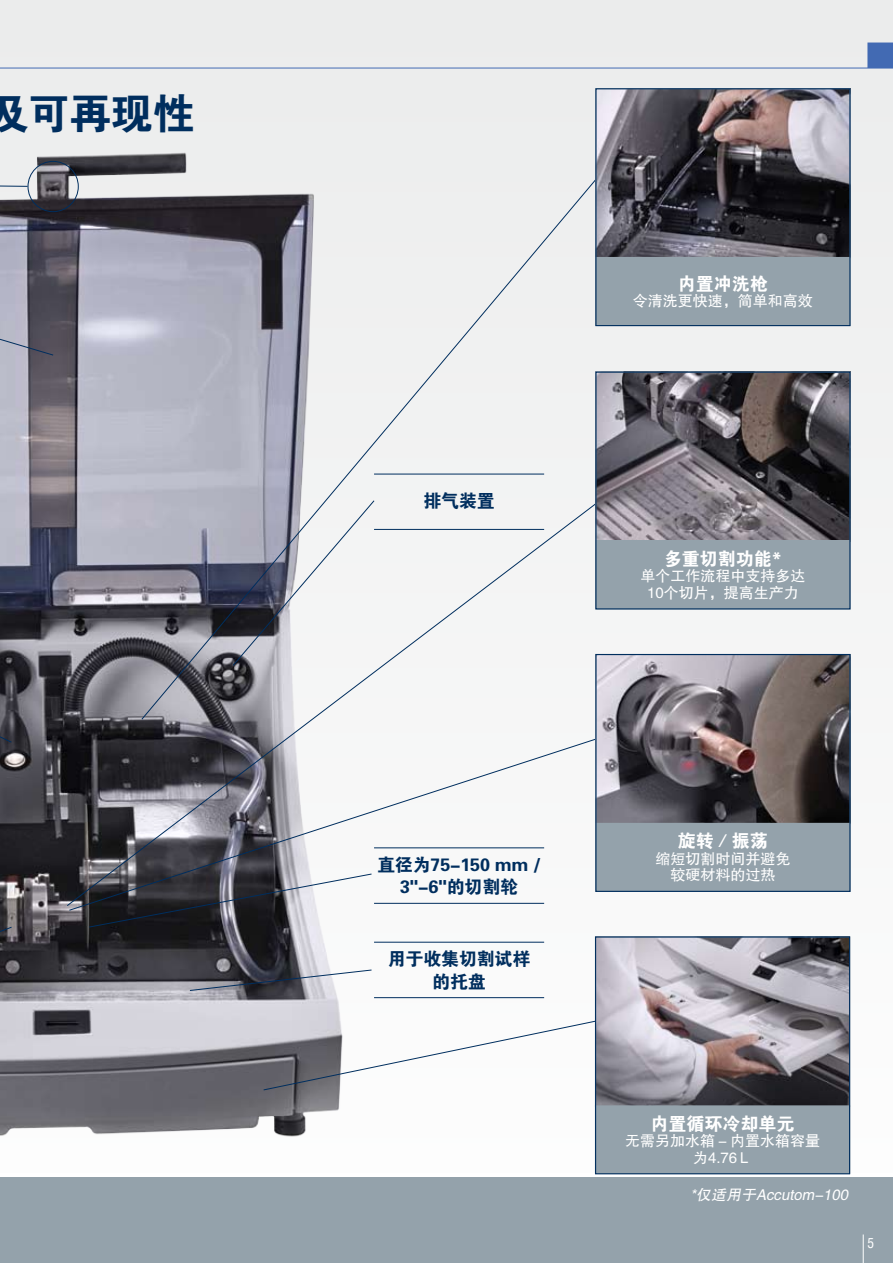
<style>
.page{position:relative;width:893px;height:1263px;background:#fff}
.page>*{position:absolute;margin:0;border:0;box-sizing:border-box;transform-origin:0 0}
.t1{font:42px "FZDHTJW GB1 0";letter-spacing:-.01em;color:#002e5e}
.t2{font:18px/22.5px "FZDHTJW GB1 0";letter-spacing:-.01em;color:#002e5e;text-align:center}
.t3{font:18px "FZDHTJW GB1 0";color:#fff}
.t4{font:15px/16.5px "FZHTJW GB1 0";color:#fff;text-align:center}
.t5{font:italic 15px "FZHTJW GB1 0";color:#fff}
.t6{font:condensed 13.5px "Helvetica";color:#fff}
</style>
<div class="page">
<div style="left:0;top:0;width:893px;height:1173px;background:linear-gradient(to bottom,#e5e7e8,#f7f8f9)"></div>
<img style="left:0;top:150px;width:377px;height:1018px">
<svg style="left:867px;top:43px;width:26px;height:25px"></svg>
<hr style="left:0;top:68px;width:893px;height:1px;background:#426ab3">
<div style="left:0;top:1178px;width:893px;height:85px;background:#94a2ab"></div>
<svg style="left:863px;top:1234px;width:1px;height:29px"></svg>
<div style="left:28px;top:161px;width:51px;height:51px;border:1px solid #002e5e;border-radius:50%"></div>
<svg style="left:141px;top:179px;width:456px;height:324px"></svg>
<svg style="left:0;top:456px;width:12px;height:287px;background:#6c6e79"></svg>
<svg style="left:0;top:179px;width:28px;height:8px"></svg>
<svg style="left:0;top:226px;width:54px;height:130px;background:#7e7e8d"></svg>
<svg style="left:0;top:927px;width:12px;height:145px;background:#828188"></svg>
<svg style="left:67px;top:503px;width:530px;height:403px"></svg>
<img style="left:597px;top:938px;width:251px;height:166px">
<svg style="left:263px;top:1021px;width:332px;height:69px"></svg>
<svg style="left:89px;top:873px;width:283px;height:54px"></svg>
<svg style="left:190px;top:969px;width:182px;height:22px"></svg>
<svg style="left:233px;top:500px;width:142px;height:166px"></svg>
<div style="left:595px;top:1106px;width:255px;height:67px;background:#94a2ab"></div>
<div style="left:595px;top:936px;width:255px;height:238px;border:1px solid #002e5e"></div>
<img style="left:597px;top:374px;width:251px;height:166px">
<img style="left:597px;top:90px;width:251px;height:166px">
<div style="left:596px;top:257px;width:254px;height:68px;background:#94a2ab"></div>
<div style="left:596px;top:541px;width:254px;height:68px;background:#94a2ab"></div>
<div style="left:595px;top:540px;width:255px;height:69px;border:1px solid #94a2ab"></div>
<div style="left:595px;top:372px;width:255px;height:237px;border:1px solid #002e5e"></div>
<div style="left:595px;top:88px;width:255px;height:238px;border:1px solid #002e5e"></div>
<img style="left:597px;top:656px;width:251px;height:166px">
<div style="left:596px;top:823px;width:254px;height:68px;background:#94a2ab"></div>
<div style="left:595px;top:654px;width:255px;height:238px;border:1px solid #002e5e"></div>
<hr style="left:374px;top:847px;width:170px;height:1px;background:#002e5e">
<hr style="left:374px;top:942px;width:170px;height:1px;background:#002e5e">
<hr style="left:374px;top:903px;width:170px;height:1px;background:#002e5e">
<hr style="left:374px;top:997px;width:170px;height:1px;background:#002e5e">
<hr style="left:374px;top:529px;width:170px;height:1px;background:#002e5e">
<hr style="left:374px;top:474px;width:170px;height:1px;background:#002e5e">
<h1 class="t1" style="left:-14px;top:90px;width:210px">及可再现性</h1>
<p class="t2" style="left:423px;top:490px;width:73px">排气装置</p>
<p class="t3" style="left:678px;top:274px;width:91px">内置冲洗枪</p>
<p class="t4" style="left:633px;top:293px;width:181px">令清洗更快速，简单和高效</p>
<p class="t3" style="left:664px;top:549px;width:119px">多重切割功能*</p>
<p class="t4" style="left:640px;top:568px;width:166px">单个工作流程中支持多达<br>10个切片，提高生产力</p>
<p class="t2" style="left:377px;top:854px;width:166px">直径为75-150 mm /<br>3"-6"的切割轮</p>
<p class="t2" style="left:388px;top:948px;width:144px">用于收集切割试样的托盘</p>
<p class="t3" style="left:678px;top:831px;width:91px">旋转／振荡</p>
<p class="t4" style="left:655px;top:850px;width:136px">缩短切割时间并避免较硬材料的过热</p>
<p class="t3" style="left:651px;top:1113px;width:145px">内置循环冷却单元</p>
<p class="t4" style="left:625px;top:1133px;width:196px">无需另加水箱－内置水箱容量为4.76Ｌ</p>
<p class="t5" style="left:690px;top:1186px;width:162px">*仅适用于Accutom-100</p>
<p class="t6" style="left:867px;top:1234px;width:8px">5</p>
</div>
